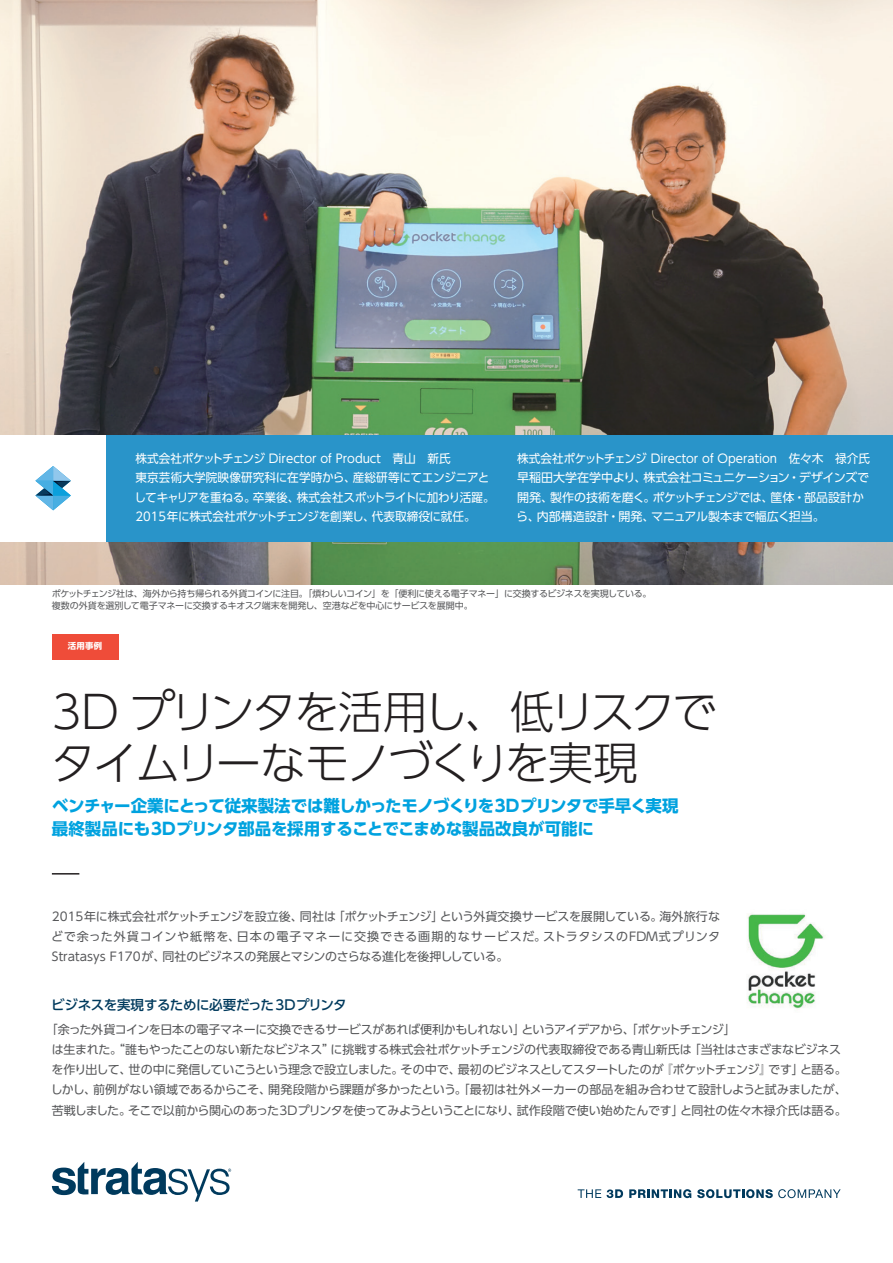
<style>
.page{position:relative;width:893px;height:1263px;background:#fff}
.page>*{position:absolute;margin:0;border:0;box-sizing:border-box;transform-origin:0 0}
.t1{font:300 45px/51px "UD Shin Go Pro";letter-spacing:-.085em;color:#231f20}
.t2{font:700 16.5px/22.5px "UD Shin Go Pro";letter-spacing:-.01em;color:#00a2df}
.t3{font:500 13.5px "UD Shin Go Pro";letter-spacing:-.025em;color:#003a5d}
.t4{font:12px/20.2px "UD Shin Go Pro";letter-spacing:-.025em;color:#57585a;text-align:justify}
.t5{font:12px/19.5px "UD Shin Go Pro";color:#fff}
.t6{font:9px/12px "UD Shin Go Pro";letter-spacing:-.03em;color:#57585a}
.t7{font:700 8.4px "UD Shin Go Pro";color:#fff}
</style>
<div class="page">
<img style="left:0;top:0;width:893px;height:584px">
<div style="left:0;top:435px;width:106px;height:106px;background:#fff"></div>
<div style="left:106px;top:435px;width:787px;height:106px;background:#2994c9"></div>
<svg style="left:52px;top:873px;width:27px;height:1px"></svg>
<svg style="left:35px;top:466px;width:36px;height:44px"></svg>
<div style="left:52px;top:634px;width:67px;height:26px;background:#ef4c39"></div>
<img style="left:747px;top:914px;width:77px;height:95px">
<svg style="left:578px;top:1189px;width:45px;height:9px"></svg>
<svg style="left:629px;top:1189px;width:62px;height:9px"></svg>
<svg style="left:697px;top:1189px;width:144px;height:9px"></svg>
<svg style="left:52px;top:1162px;width:179px;height:39px"></svg>
<p class="t5" style="left:134px;top:448px;width:362px">株式会社ポケットチェンジ Director of Product　青山　新氏<br>東京芸術大学院映像研究科に在学時から、産総研等にてエンジニアとしてキャリアを重ねる。卒業後、株式会社スポットライトに加わり活躍。2015年に株式会社ポケットチェンジを創業し、代表取締役に就任。</p>
<p class="t5" style="left:516px;top:448px;width:355px">株式会社ポケットチェンジ Director of Operation　佐々木　禄介氏早稲田大学在学中より、株式会社コミュニケーション・デザインズで開発、製作の技術を磨く。ポケットチェンジでは、筐体・部品設計から、内部構造設計・開発、マニュアル製本まで幅広く担当。</p>
<p class="t6" style="left:52px;top:587px;width:601px">ポケットチェンジ社は、海外から持ち帰られる外貨コインに注目。「煩わしいコイン」を「便利に使える電子マネー」に交換するビジネスを実現している。複数の外貨を選別して電子マネーに交換するキオスク端末を開発し、空港などを中心にサービスを展開中。</p>
<p class="t7" style="left:68px;top:639px;width:36px">活用事例</p>
<h1 class="t1" style="left:51px;top:685px;width:668px">3D プリンタを活用し、低リスクでタイムリーなモノづくりを実現</h1>
<h2 class="t2" style="left:52px;top:794px;width:628px">ベンチャー企業にとって従来製法では難しかったモノづくりを3Dプリンタで手早く実現最終製品にも3Dプリンタ部品を採用することでこまめな製品改良が可能に</h2>
<p class="t4" style="left:51px;top:906px;width:670px">2015年に株式会社ポケットチェンジを設立後、同社は「ポケットチェンジ」という外貨交換サービスを展開している。海外旅行などで余った外貨コインや紙幣を、日本の電子マネーに交換できる画期的なサービスだ。ストラタシスのFDM式プリンタStratasys F170が、同社のビジネスの発展とマシンのさらなる進化を後押ししている。</p>
<p class="t3" style="left:51px;top:993px;width:297px">ビジネスを実現するために必要だった3Dプリンタ</p>
<p class="t4" style="left:51px;top:1019px;width:797px;text-align:left;text-indent:-5px">「余った外貨コインを日本の電子マネーに交換できるサービスがあれば便利かもしれない」というアイデアから、「ポケットチェンジ」<br>は生まれた。“誰もやったことのない新たなビジネス”に挑戦する株式会社ポケットチェンジの代表取締役である青山新氏は「当社はさまざまなビジネスを作り出して、世の中に発信していこうという理念で設立しました。その中で、最初のビジネスとしてスタートしたのが『ポケットチェンジ』です」と語る。しかし、前例がない領域であるからこそ、開発段階から課題が多かったという。「最初は社外メーカーの部品を組み合わせて設計しようと試みましたが、苦戦しました。そこで以前から関心のあった3Dプリンタを使ってみようということになり、試作段階で使い始めたんです」と同社の佐々木禄介氏は語る。</p>
</div>
